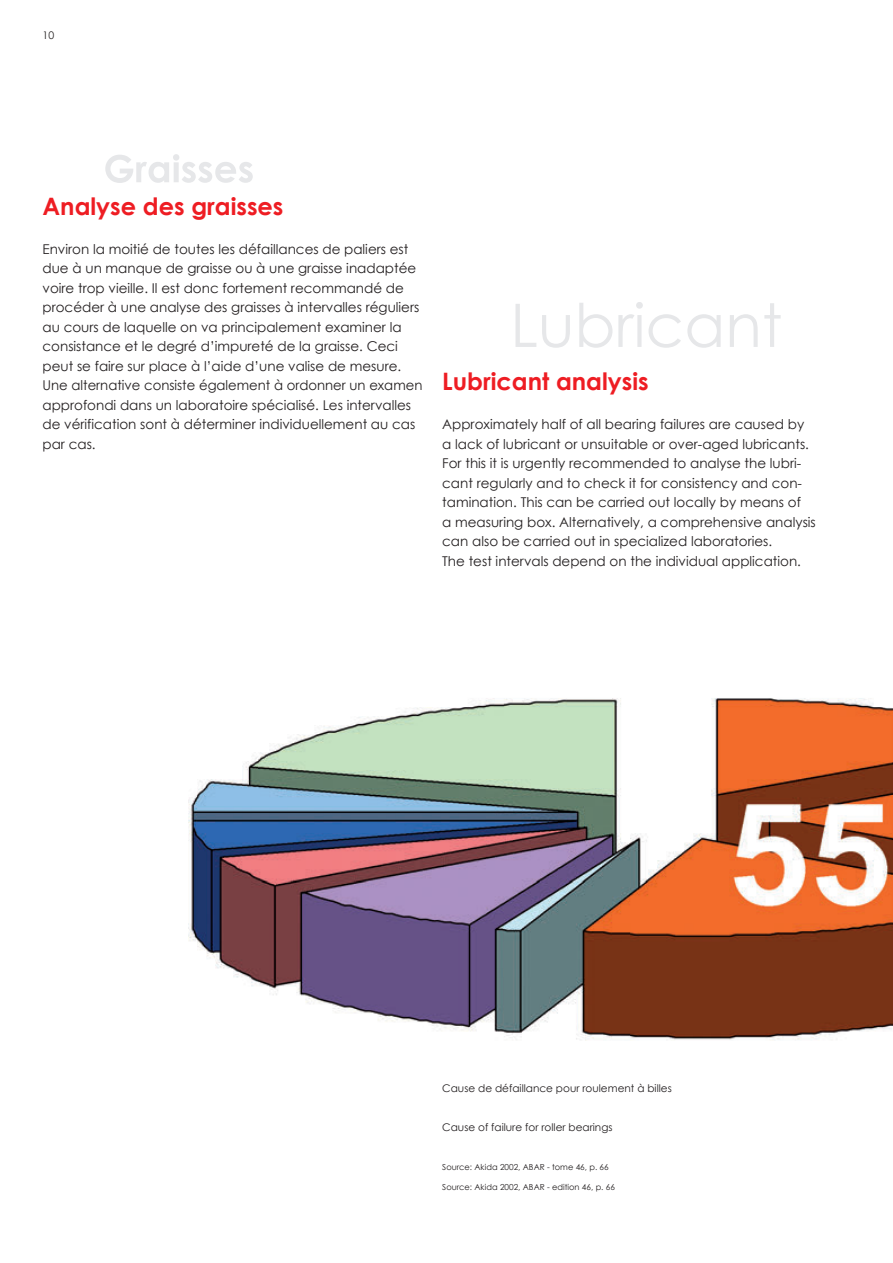
<style>
.page{position:relative;width:893px;height:1263px;background:#fff}
.page>*{position:absolute;margin:0;border:0;box-sizing:border-box;transform-origin:0 0}
.t1{font:700 24px "Century Gothic";color:#ee1d23}
.t2{font:13.5px/19.5px "Century Gothic";color:#231f20}
.t3{font:10.5px "Century Gothic";color:#231f20}
.t4{font:8.25px "Century Gothic";color:#231f20}
</style>
<div class="page">
<svg style="left:515px;top:302px;width:266px;height:46px"></svg>
<svg style="left:105px;top:154px;width:148px;height:29px"></svg>
<img style="left:188px;top:698px;width:705px;height:343px">
<p class="t3" style="left:43px;top:28px;width:13px">10</p>
<h1 class="t1" style="left:43px;top:191px;width:242px">Analyse des graisses</h1>
<p class="t2" style="left:43px;top:238px;width:381px">Environ la moitié de toutes les défaillances de paliers est due à un manque de graisse ou à une graisse inadaptée voire trop vieille. Il est donc fortement recommandé de procéder à une analyse des graisses à intervalles réguliers au cours de laquelle on va principalement examiner la consistance et le degré d’impureté de la graisse. Ceci peut se faire sur place à l’aide d’une valise de mesure.<br>Une alternative consiste également à ordonner un examen approfondi dans un laboratoire spécialisé. Les intervalles de vérification sont à déterminer individuellement au cas par cas.</p>
<h1 class="t1" style="left:442px;top:366px;width:208px">Lubricant analysis</h1>
<p class="t2" style="left:442px;top:414px;width:375px">Approximately half of all bearing failures are caused by a lack of lubricant or unsuitable or over-aged lubricants.<br>For this it is urgently recommended to analyse the lubri&shy;cant regularly and to check it for consistency and con&shy;tamination. This can be carried out locally by means of<br>a measuring box. Alternatively, a comprehensive analysis can also be carried out in specialized laboratories.<br>The test intervals depend on the individual application.</p>
<p class="t3" style="left:442px;top:1081px;width:231px">Cause de défaillance pour roulement à billes</p>
<p class="t3" style="left:442px;top:1120px;width:172px">Cause of failure for roller bearings</p>
<p class="t4" style="left:442px;top:1162px;width:168px">Source: Akida 2002, ABAR - tome 46, p. 66</p>
<p class="t4" style="left:442px;top:1181px;width:174px">Source: Akida 2002, ABAR - edition 46, p. 66</p>
</div>
